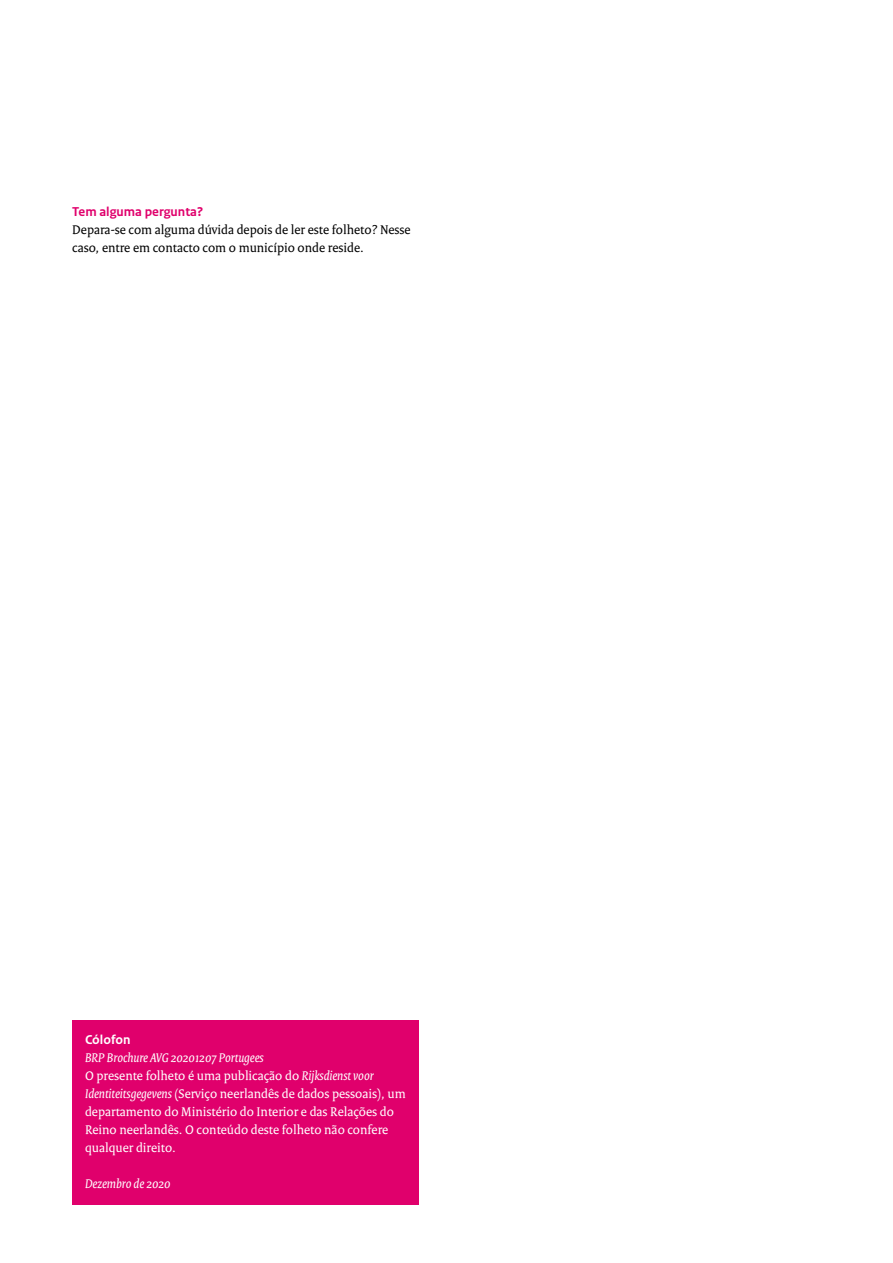
<style>
.page{position:relative;width:893px;height:1263px;background:#fff}
.page>*{position:absolute;margin:0;border:0;box-sizing:border-box;transform-origin:0 0}
.t1{font:13.5px/18px "Rijksoverheid Serif";color:#fff}
.t2{font:13.5px/18px "Rijksoverheid Serif";color:#000}
.t3{font:700 13.5px "Rijksoverheid Sans Text";color:#e0006c}
.t4{font:italic 13.5px "Rijksoverheid Serif";color:#fff}
.t5{font:700 13.5px "Rijksoverheid Sans Text";color:#fff}
.s1{font-style:italic}
</style>
<div class="page">
<div style="left:72px;top:1020px;width:347px;height:39px;background:#e0006c"></div>
<div style="left:72px;top:1057px;width:347px;height:111px;background:#e0006c"></div>
<div style="left:72px;top:1165px;width:347px;height:39px;background:#e0006c"></div>
<p class="t3" style="left:72px;top:204px;width:132px">Tem alguma pergunta?</p>
<p class="t2" style="left:72px;top:221px;width:340px">Depara-se com alguma dúvida depois de ler este folheto? Nesse caso, entre em contacto com o município onde reside.</p>
<p class="t5" style="left:85px;top:1032px;width:47px">Cólofon</p>
<p class="t1" style="left:85px;top:1049px;width:322px"><span class="s1">BRP Brochure AVG 20201207 Portugees<br></span>O presente folheto é uma publicação do <span class="s1">Rijksdienst voor Identiteitsgegevens</span> (Serviço neerlandês de dados pessoais), um departamento do Ministério do Interior e das Relações do Reino neerlandês. O conteúdo deste folheto não confere qualquer direito.</p>
<p class="t4" style="left:85px;top:1175px;width:87px">Dezembro de 2020</p>
</div>
